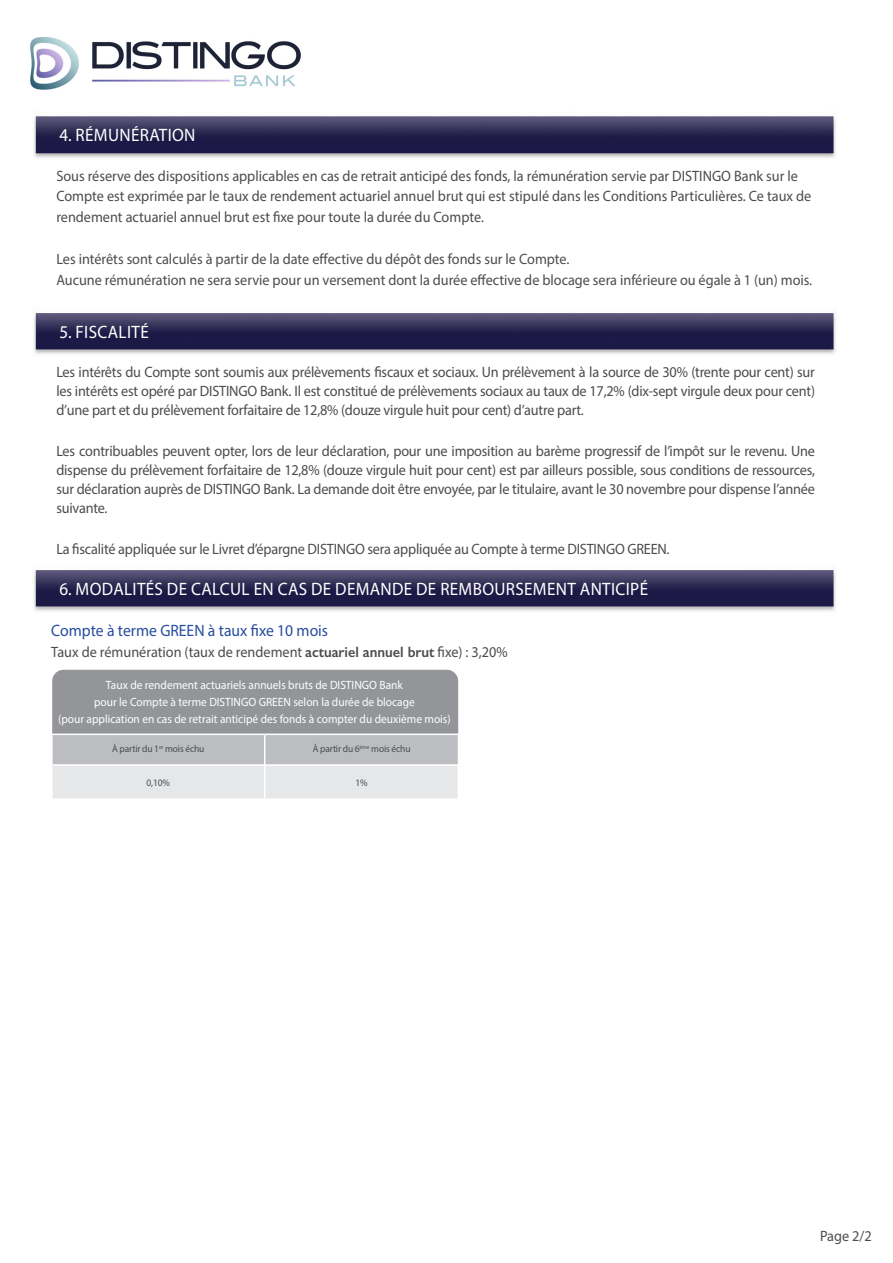
<style>
.page{position:relative;width:893px;height:1263px;background:#fff}
.page>*{position:absolute;margin:0;border:0;box-sizing:border-box;transform-origin:0 0}
.t1{font:18px "Myriad Pro";letter-spacing:.02em;color:#fff;scale:.95 1}
.t2{font:16.5px "Myriad Pro";color:#274ca0;scale:.95 1}
.t3{font:15px/18.8px "Myriad Pro";color:#4b4c4d;text-align:justify;scale:.95 1}
.t4{font:12px "Myriad Pro";color:#fff;scale:.95 1}
.t5{font:9.9px "Myriad Pro";letter-spacing:-.015em;color:#4b4c4d;scale:.95 1}
.s1{font-family:"Gill Sans";font-weight:600}
</style>
<div class="page">
<img style="left:33px;top:115px;width:803px;height:43px">
<img style="left:33px;top:312px;width:803px;height:42px">
<img style="left:33px;top:569px;width:803px;height:42px">
<img style="left:30px;top:37px;width:271px;height:53px">
<div style="left:52px;top:670px;width:406px;height:90px;background:#939598;border-radius:11px"></div>
<hr style="left:51px;top:733px;width:214px;height:2px;background:#fff">
<hr style="left:265px;top:733px;width:194px;height:2px;background:#fff">
<svg style="left:52px;top:734px;width:406px;height:64px"></svg>
<hr style="left:51px;top:764px;width:214px;height:2px;background:#fff">
<hr style="left:265px;top:764px;width:194px;height:2px;background:#fff">
<hr style="left:264px;top:766px;width:1px;height:32px;background:#fff">
<hr style="left:51px;top:766px;width:2px;height:32px;background:#fff">
<p class="t1" style="left:60px;top:124px;width:145px">4. RÉMUNÉRATION</p>
<p class="t3" style="left:56px;top:166px;width:782px">Sous réserve des dispositions applicables en cas de retrait anticipé des fonds, la rémunération servie par DISTINGO Bank sur le</p>
<p class="t3" style="left:56px;top:187px;width:796px">Compte est exprimée par le taux de rendement actuariel annuel brut qui est stipulé dans les Conditions Particulières. Ce taux de</p>
<p class="t3" style="left:56px;top:208px;width:452px">rendement actuariel annuel brut est fixe pour toute la durée du Compte.</p>
<p class="t3" style="left:56px;top:249px;width:542px">Les intérêts sont calculés à partir de la date effective du dépôt des fonds sur le Compte.</p>
<p class="t3" style="left:56px;top:270px;width:797px">Aucune rémunération ne sera servie pour un versement dont la durée effective de blocage sera inférieure ou égale à 1 (un) mois.</p>
<p class="t1" style="left:60px;top:321px;width:95px">5. FISCALITÉ</p>
<p class="t3" style="left:56px;top:362px;width:800px">Les intérêts du Compte sont soumis aux prélèvements fiscaux et sociaux. Un prélèvement à la source de 30% (trente pour cent) sur les intérêts est opéré par DISTINGO Bank. Il est constitué de prélèvements sociaux au taux de 17,2% (dix-sept virgule deux pour cent) d’une part et du prélèvement forfaitaire de 12,8% (douze virgule huit pour cent) d’autre part.</p>
<p class="t3" style="left:56px;top:442px;width:800px">Les contribuables peuvent opter, lors de leur déclaration, pour une imposition au barème progressif de l’impôt sur le revenu. Une dispense du prélèvement forfaitaire de 12,8% (douze virgule huit pour cent) est par ailleurs possible, sous conditions de ressources, sur déclaration auprès de DISTINGO Bank. La demande doit être envoyée, par le titulaire, avant le 30 novembre pour dispense l’année suivante.</p>
<p class="t3" style="left:56px;top:540px;width:647px">La fiscalité appliquée sur le Livret d’épargne DISTINGO sera appliquée au Compte à terme DISTINGO GREEN.</p>
<p class="t1" style="left:60px;top:578px;width:621px">6. MODALITÉS DE CALCUL EN CAS DE DEMANDE DE REMBOURSEMENT ANTICIPÉ</p>
<p class="t2" style="left:51px;top:620px;width:293px">Compte à terme GREEN à taux fixe 10 mois</p>
<p class="t3" style="left:51px;top:642px;width:482px">Taux de rémunération (taux de rendement <span class="s1">actuariel annuel brut</span> fixe) : 3,20%</p>
<p class="t4" style="left:106px;top:678px;width:314px">Taux de rendement actuariels annuels bruts de DISTINGO Bank</p>
<p class="t4" style="left:94px;top:694px;width:339px">pour le Compte à terme DISTINGO GREEN selon la durée de blocage</p>
<p class="t4" style="left:58px;top:711px;width:415px">(pour application en cas de retrait anticipé des fonds à compter du deuxième mois)</p>
<p class="t5" style="left:112px;top:743px;width:99px">À partir du 1<sup>er</sup> mois échu</p>
<p class="t5" style="left:313px;top:743px;width:104px">À partir du 6<sup>ème</sup> mois échu</p>
<p class="t5" style="left:147px;top:776px;width:26px">0,10%</p>
<p class="t5" style="left:355px;top:776px;width:14px">1%</p>
<p class="t3" style="left:820px;top:1227px;width:56px">Page 2/2</p>
</div>
